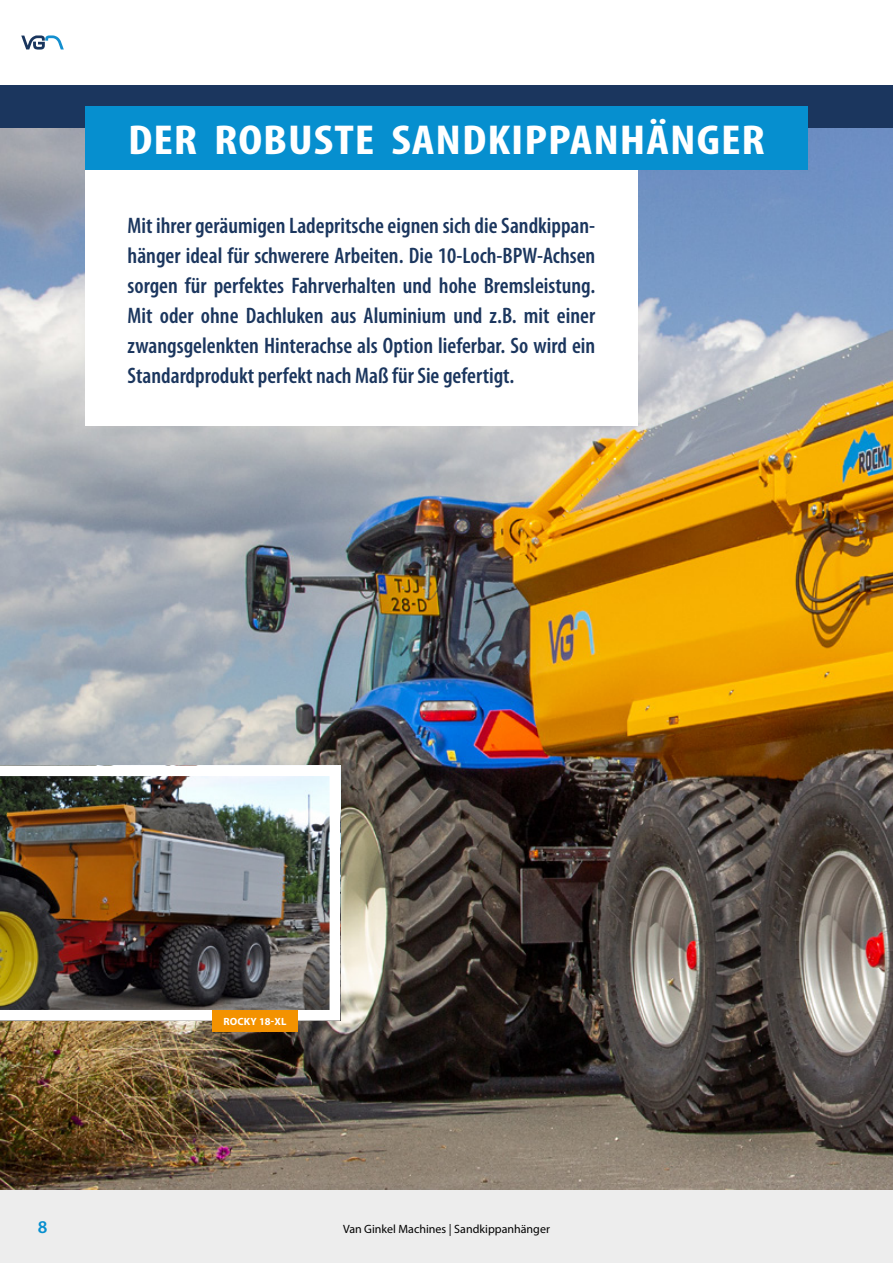
<style>
.page{position:relative;width:893px;height:1263px;background:#fff}
.page>*{position:absolute;margin:0;border:0;box-sizing:border-box;transform-origin:0 0}
.t1{font:700 condensed 42px "Myriad Pro";letter-spacing:.02em;color:#fff;scale:1.18 1}
.t2{font:600 condensed 22.5px/30px "Myriad Pro";color:#1b365e;text-align:justify}
.t3{font:600 18px "Myriad Pro";color:#068fcf}
.t4{font:12px "Myriad Pro";color:#000}
.t5{font:700 10.5px "Myriad Pro";letter-spacing:.02em;color:#fff}
</style>
<div class="page">
<img style="left:0;top:128px;width:893px;height:1063px">
<div style="left:0;top:85px;width:893px;height:43px;background:#1b365e"></div>
<div style="left:0;top:1191px;width:893px;height:72px;background:#ededed"></div>
<div style="left:85px;top:170px;width:553px;height:255px;background:#fff"></div>
<div style="left:85px;top:106px;width:723px;height:64px;background:#068fcf"></div>
<img style="left:0;top:765px;width:340px;height:255px">
<div style="left:213px;top:1010px;width:85px;height:21px;background:#f39200"></div>
<svg style="left:21px;top:35px;width:43px;height:15px"></svg>
<h1 class="t1" style="left:128px;top:114px;width:541px">DER ROBUSTE SANDKIPPANHÄNGER</h1>
<p class="t2" style="left:128px;top:210px;width:469px">Mit ihrer geräumigen Ladepritsche eignen sich die Sandkippan&shy;hänger ideal für schwerere Arbeiten. Die 10-Loch-BPW-Achsen sorgen für perfektes Fahrverhalten und hohe Bremsleistung.<br>Mit oder ohne Dachluken aus Aluminium und z.B. mit einer zwangsgelenkten Hinterachse als Option lieferbar. So wird ein Standardprodukt perfekt nach Maß für Sie gefertigt.</p>
<p class="t5" style="left:223px;top:1014px;width:65px">ROCKY 18-XL</p>
<p class="t3" style="left:38px;top:1216px;width:11px">8</p>
<p class="t4" style="left:343px;top:1222px;width:208px">Van Ginkel Machines | Sandkippanhänger</p>
</div>
